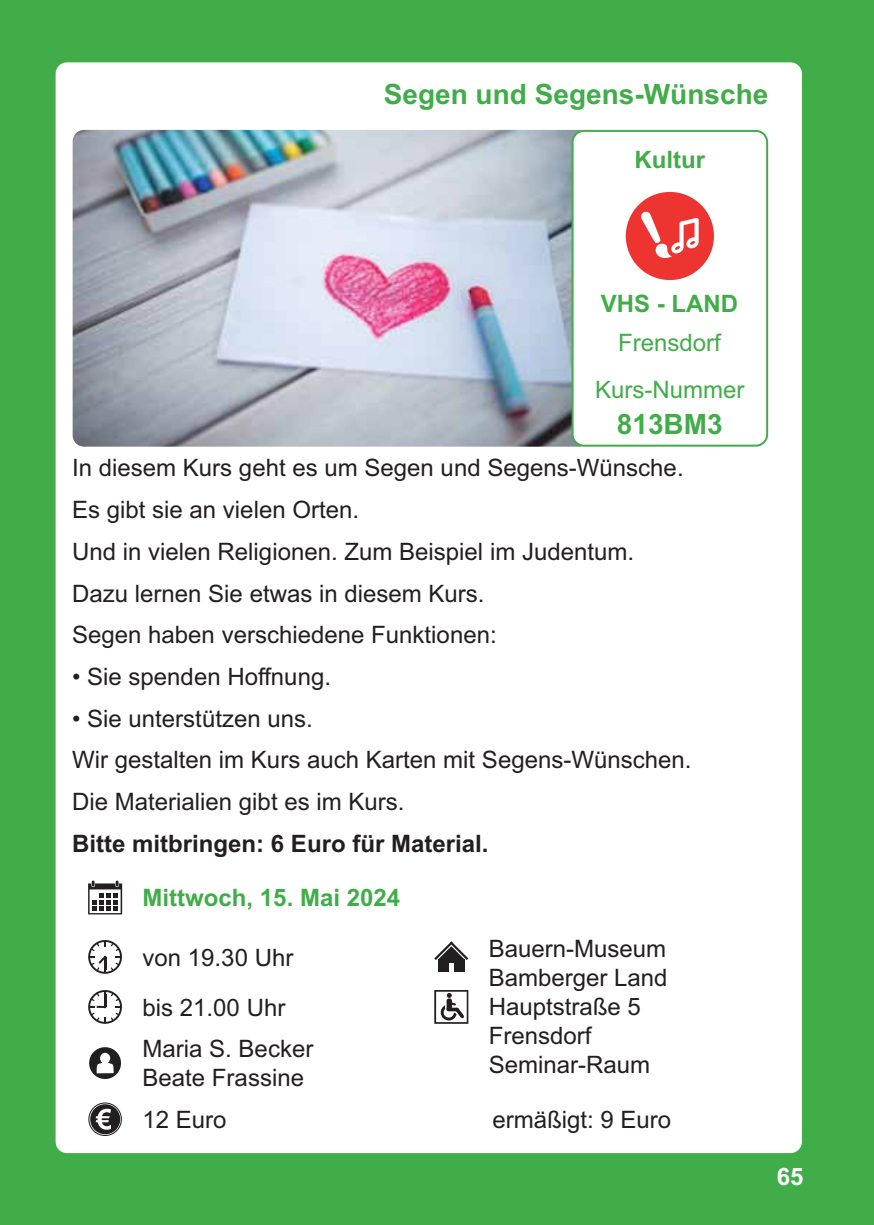
<style>
.page{position:relative;width:874px;height:1225px;background:#fff}
.page>*{position:absolute;margin:0;border:0;box-sizing:border-box;transform-origin:0 0}
.t1{font:700 28px "Arial";color:#41ad49}
.t2{font:24px/41.6px "Arial";color:#231f20}
.t3{font:700 24px "Arial";color:#41ad49}
.t4{font:700 24px "Arial";color:#231f20}
.t5{font:24px "Arial";color:#41ad49}
.t6{font:700 24px "Arial";color:#fff}
</style>
<div class="page">
<div style="left:0;top:0;width:873px;height:1224px;background:#41ad49"></div>
<div style="left:56px;top:62px;width:745px;height:1091px;background:#fff;border-radius:11px"></div>
<img style="left:73px;top:130px;width:498px;height:317px">
<svg style="left:571px;top:130px;width:196px;height:317px"></svg>
<div style="left:625px;top:192px;width:88px;height:88px;background:#ee3430;border-radius:50%"></div>
<svg style="left:641px;top:211px;width:57px;height:47px"></svg>
<svg style="left:88px;top:880px;width:34px;height:34px"></svg>
<svg style="left:88px;top:940px;width:34px;height:34px"></svg>
<div style="left:438px;top:959px;width:10px;height:13px;background:#231f20"></div>
<div style="left:454px;top:959px;width:10px;height:13px;background:#231f20"></div>
<div style="left:446px;top:954px;width:9px;height:8px;background:#231f20"></div>
<svg style="left:434px;top:941px;width:34px;height:19px"></svg>
<svg style="left:88px;top:990px;width:34px;height:34px"></svg>
<svg style="left:434px;top:990px;width:34px;height:33px"></svg>
<svg style="left:89px;top:1047px;width:32px;height:32px"></svg>
<svg style="left:90px;top:1104px;width:30px;height:30px"></svg>
<div style="left:88px;top:1102px;width:34px;height:34px;border:1px solid #231f20;border-radius:50%"></div>
<p class="t1" style="left:383px;top:84px;width:386px">Segen und Segens-Wünsche</p>
<p class="t3" style="left:634px;top:151px;width:72px">Kultur</p>
<p class="t3" style="left:600px;top:295px;width:139px">VHS - LAND</p>
<p class="t5" style="left:618px;top:334px;width:104px">Frensdorf</p>
<p class="t5" style="left:594px;top:381px;width:151px">Kurs-Nummer</p>
<p class="t1" style="left:616px;top:414px;width:107px">813BM3</p>
<p class="t2" style="left:72px;top:449px;width:612px">In diesem Kurs geht es um Segen und Segens-Wünsche.<br>Es gibt sie an vielen Orten.<br>Und in vielen Religionen. Zum Beispiel im Judentum.<br>Dazu lernen Sie etwas in diesem Kurs.<br>Segen haben verschiedene Funktionen:</p>
<p class="t2" style="left:72px;top:658px;width:260px">• Sie spenden Hoffnung.</p>
<p class="t2" style="left:72px;top:699px;width:620px">• Sie unterstützen uns.<br>Wir gestalten im Kurs auch Karten mit Segens-Wünschen.<br>Die Materialien gibt es im Kurs.</p>
<p class="t4" style="left:72px;top:834px;width:418px">Bitte mitbringen: 6 Euro für Material.</p>
<p class="t3" style="left:142px;top:889px;width:259px">Mittwoch, 15. Mai 2024</p>
<p class="t2" style="left:142px;top:938px;width:152px">von 19.30 Uhr</p>
<p class="t2" style="left:488px;top:937px;width:180px;line-height:28.8px">Bauern-Museum<br>Bamberger Land<br>Hauptstraße 5<br>Frensdorf<br>Seminar-Raum</p>
<p class="t2" style="left:142px;top:988px;width:172px">bis 21.00 Uhr<br>Maria S. Becker</p>
<p class="t2" style="left:142px;top:1059px;width:163px">Beate Frassine<br>12 Euro</p>
<p class="t2" style="left:492px;top:1101px;width:180px">ermäßigt: 9 Euro</p>
<p class="t6" style="left:776px;top:1168px;width:28px">65</p>
</div>
